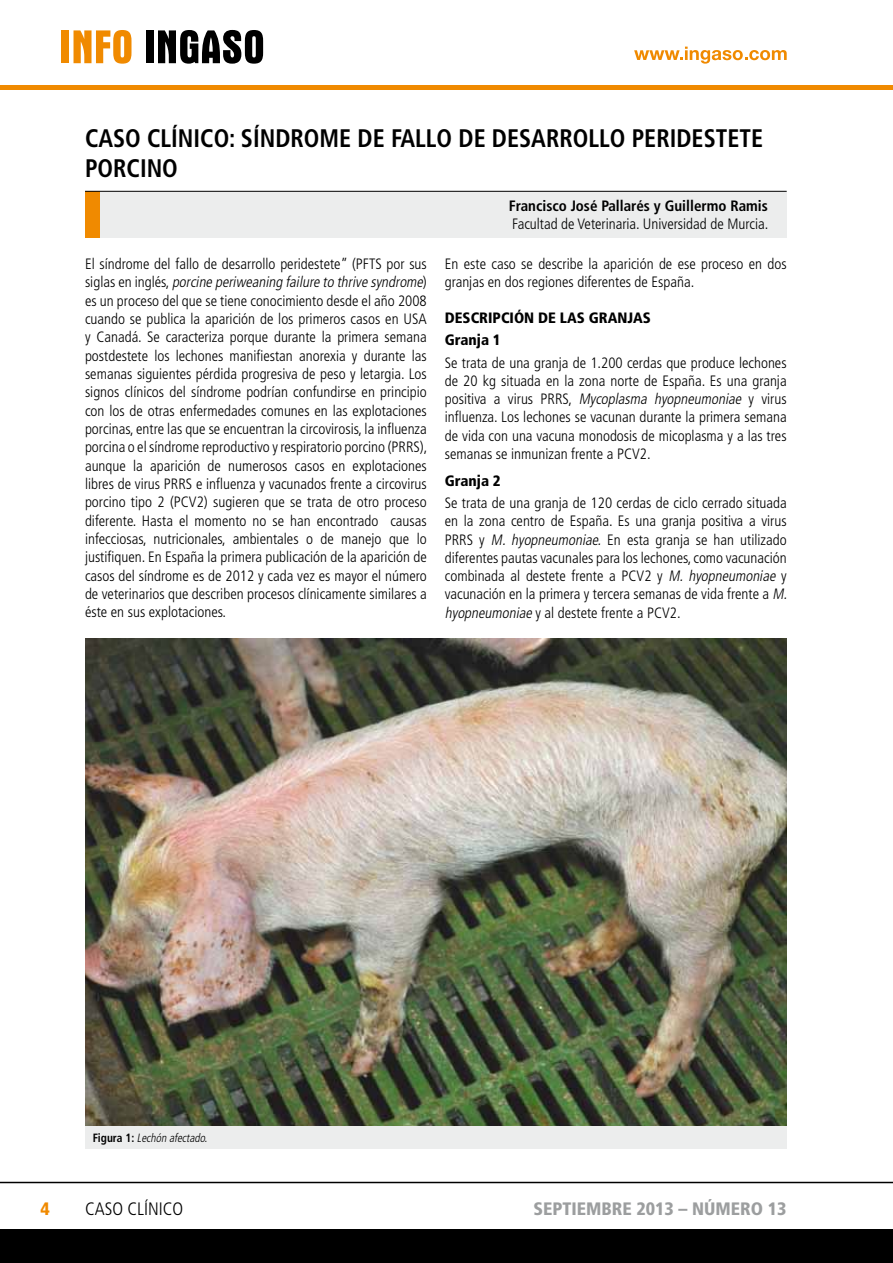
<style>
.page{position:relative;width:893px;height:1263px;background:#fff}
.page>*{position:absolute;margin:0;border:0;box-sizing:border-box;transform-origin:0 0}
.t1{font:700 condensed 25.35px/30.5px "Frutiger";color:#000;scale:.95 1}
.t2{font:900 condensed 18px "Frutiger";color:#9c9e9f}
.t3{font:300 condensed 18px "Frutiger";color:#000}
.t4{font:900 condensed 18px "Frutiger";color:#f08a00}
.t5{font:300 condensed 15px/18.3px "Frutiger";color:#000;text-align:justify}
.t6{font:900 condensed 15px/22.5px "Frutiger";color:#000}
.t7{font:700 condensed 15px "Frutiger";color:#000}
.t8{font:italic 300 condensed 12px "Frutiger";color:#000;scale:.95 1}
.s1{font-style:italic}
.s2{font-weight:700;font-style:normal}
</style>
<div class="page">
<hr style="left:0;top:85px;width:893px;height:4px;background:#f08a00">
<div style="left:62px;top:30px;width:7px;height:33px;background:#f08a00"></div>
<svg style="left:74px;top:30px;width:57px;height:34px"></svg>
<div style="left:146px;top:30px;width:7px;height:33px;background:#000"></div>
<svg style="left:158px;top:30px;width:105px;height:34px"></svg>
<div style="left:0;top:1229px;width:893px;height:34px;background:#000"></div>
<hr style="left:0;top:1182px;width:893px;height:1px;background:#000">
<svg style="left:634px;top:47px;width:153px;height:17px"></svg>
<div style="left:85px;top:192px;width:702px;height:46px;background:#eceded"></div>
<div style="left:85px;top:192px;width:15px;height:46px;background:#f08a00"></div>
<hr style="left:85px;top:191px;width:702px;height:1px;background:#000">
<img style="left:85px;top:639px;width:702px;height:486px">
<div style="left:85px;top:1125px;width:702px;height:23px;background:#eceded"></div>
<h1 class="t1" style="left:85px;top:123px;width:715px">CASO CLÍNICO: SÍNDROME DE FALLO DE DESARROLLO PERIDESTETE<br>PORCINO</h1>
<p class="t7" style="left:509px;top:197px;width:261px">Francisco José Pallarés y Guillermo Ramis</p>
<p class="t5" style="left:512px;top:215px;width:258px">Facultad de Veterinaria. Universidad de Murcia.</p>
<p class="t5" style="left:85px;top:255px;width:344px">El síndrome del fallo de desarrollo peridestete” (PFTS por sus s i g l a s e n i n g l é s, <span class="s1">porcine periweaning failure to thrive syndrome</span>) es un proceso del que se tiene conocimiento desde el año 2008 cuando se publica la aparición de los primeros casos en USA y Canadá. Se caracteriza porque durante la primera semana postdestete los lechones manifiestan anorexia y durante las semanas siguientes pérdida progresiva de peso y letargia. Los signos clínicos del síndrome podrían confundirse en principio con los de otras enfermedades comunes en las explotaciones porcinas, entre las que se encuentran la circovirosis, la influenza porcina o el síndrome reproductivo y respiratorio porcino (PRRS), aunque la aparición de numerosos casos en explotaciones libres de virus PRRS e influenza y vacunados frente a circovirus porcino tipo 2 (PCV2) sugieren que se trata de otro proceso diferente. Hasta el momento no se han encontrado causas infecciosas, nutricionales, ambientales o de manejo que lo justifiquen. En España la primera publicación de la aparición de casos del síndrome es de 2012 y cada vez es mayor el número de veterinarios que describen procesos clínicamente similares a éste en sus explotaciones.</p>
<p class="t5" style="left:445px;top:255px;width:343px">En este caso se describe la aparición de ese proceso en dos granjas en dos regiones diferentes de España.</p>
<p class="t6" style="left:445px;top:306px;width:207px">DESCRIPCIÓN DE LAS GRANJAS<br>Granja 1</p>
<p class="t5" style="left:445px;top:353px;width:343px">Se trata de una granja de 1.200 cerdas que produce lechones de 20 kg situada en la zona norte de España. Es una granja p o s i t i va a v i r u s P R R S, <span class="s1">Mycoplasma hyopneumoniae</span> y v i r u s influenza. Los lechones se vacunan durante la primera semana de vida con una vacuna monodosis de micoplasma y a las tres semanas se inmunizan frente a PCV2.</p>
<p class="t6" style="left:445px;top:469px;width:57px">Granja 2</p>
<p class="t5" style="left:445px;top:494px;width:347px;text-align:left">Se trata de una granja de 120 cerdas de ciclo cerrado situada en la zona centro de España. Es una granja positiva a virus PRRS y <span class="s1">M. hyopneumoniae.</span> En esta granja se han utilizado diferentes pautas vacunales para los lechones, como vacunación combinada al destete frente a PCV2 y <span class="s1">M. hyopneumoniae</span> y vacunación en la primera y tercera semanas de vida frente a <span class="s1">M. hyopneumoniae</span> y al destete frente a PCV2.</p>
<p class="t8" style="left:93px;top:1130px;width:125px"><span class="s2">F i g u r a 1 :</span> Lechón afectado.</p>
<p class="t4" style="left:40px;top:1198px;width:11px">4</p>
<p class="t3" style="left:85px;top:1199px;width:100px">CASO CLÍNICO</p>
<p class="t2" style="left:533px;top:1198px;width:255px">SEPTIEMBRE 2013 – NÚMERO 13</p>
</div>
